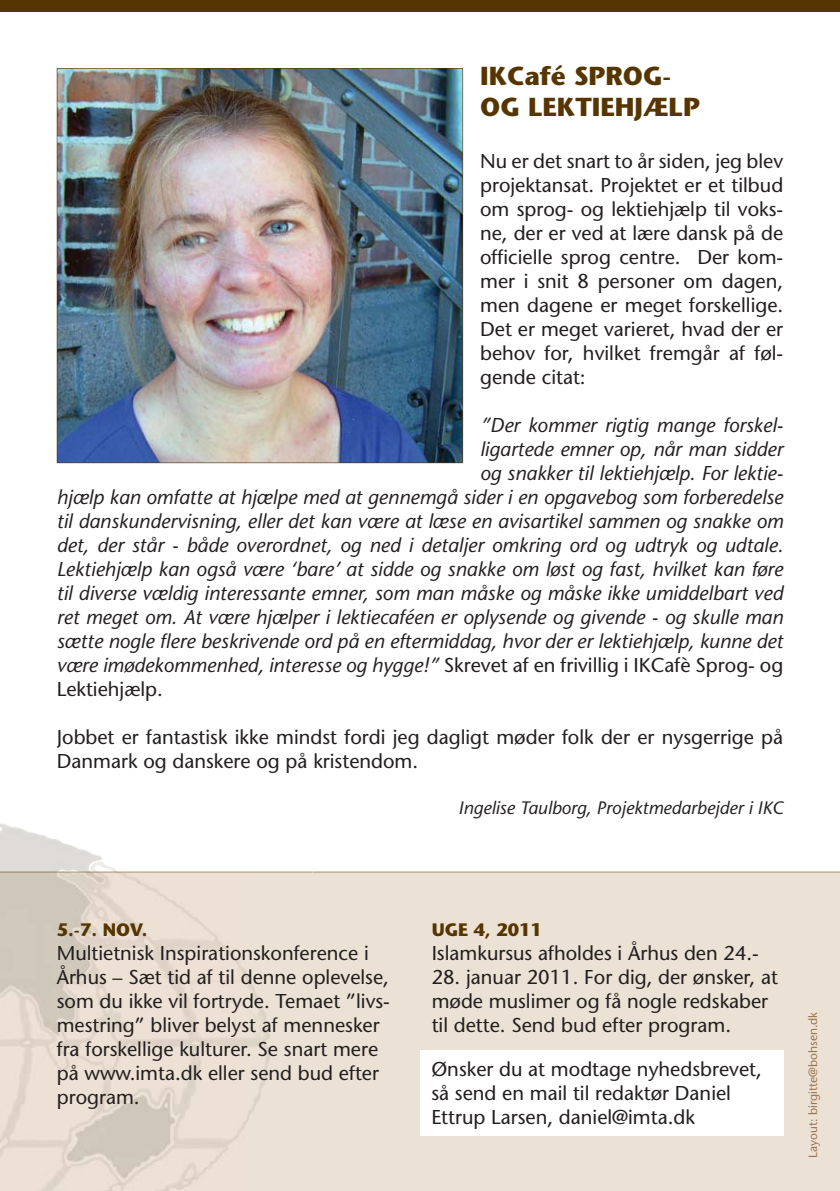
<style>
.page{position:relative;width:840px;height:1191px;background:#fff}
.page>*{position:absolute;margin:0;border:0;box-sizing:border-box;transform-origin:0 0}
.t1{font:700 26px/31.2px "Stone Sans Std";color:#563500}
.t2{font:500 20px/24px "Stone Sans Std";color:#231f20}
.t3{font:italic 500 20px "Stone Sans Std";color:#231f20}
.t4{font:italic 500 18px "Stone Sans Std";color:#231f20}
.t5{font:700 18px "Stone Sans Std";color:#563500}
.t6{font:500 12px "Stone Sans Std";color:#97784e}
.s1{font-style:normal}
</style>
<div class="page">
<div style="left:312px;top:871px;width:527px;height:320px;background:#ece1d5"></div>
<img style="left:0;top:823px;width:312px;height:49px">
<img style="left:0;top:872px;width:312px;height:319px">
<div style="left:420px;top:1050px;width:362px;height:85px;background:#fff"></div>
<img style="left:57px;top:68px;width:406px;height:395px">
<div style="left:0;top:0;width:839px;height:11px;background:#563500"></div>
<h1 class="t1" style="left:480px;top:62px;width:221px">IKCafé SPROG-<br>OG LEKTIEHJÆLP</h1>
<p class="t2" style="left:480px;top:150px;width:304px;text-align:justify">Nu er det snart to år siden, jeg blev projektansat. Projektet er et tilbud om sprog- og lektiehjælp til voks&shy;ne, der er ved at lære dansk på de officielle sprog centre. Der kom&shy;mer i snit 8 personer om dagen, men dagene er meget forskellige.<br>Det er meget varieret, hvad der er behov for, hvilket fremgår af føl&shy;gende citat:</p>
<p class="t3" style="left:480px;top:415px;width:304px">”Der kommer rigtig mange forskel-</p>
<p class="t3" style="left:480px;top:439px;width:304px">ligartede emner op, når man sidder</p>
<p class="t3" style="left:480px;top:463px;width:304px">og snakker til lektiehjælp. For lektie-</p>
<p class="t3" style="left:57px;top:487px;width:727px">hjælp kan omfatte at hjælpe med at gennemgå sider i en opgavebog som forberedelse</p>
<p class="t3" style="left:57px;top:511px;width:727px">til danskundervisning, eller det kan være at læse en avisartikel sammen og snakke om</p>
<p class="t3" style="left:57px;top:535px;width:727px">det, der står - både overordnet, og ned i detaljer omkring ord og udtryk og udtale.</p>
<p class="t3" style="left:57px;top:559px;width:727px">Lektiehjælp kan også være ‘bare’ at sidde og snakke om løst og fast, hvilket kan føre</p>
<p class="t3" style="left:57px;top:583px;width:727px">til diverse vældig interessante emner, som man måske og måske ikke umiddelbart ved</p>
<p class="t3" style="left:57px;top:607px;width:727px">ret meget om. At være hjælper i lektiecaféen er oplysende og givende - og skulle man</p>
<p class="t3" style="left:57px;top:631px;width:727px">sætte nogle flere beskrivende ord på en eftermiddag, hvor der er lektiehjælp, kunne det</p>
<p class="t3" style="left:57px;top:655px;width:727px">være imødekommenhed, interesse og hygge!” <span class="s1">Skrevet af en frivillig i IKCafè Sprog- og</span></p>
<p class="t2" style="left:57px;top:678px;width:108px">Lektiehjælp.</p>
<p class="t2" style="left:57px;top:726px;width:727px">Jobbet er fantastisk ikke mindst fordi jeg dagligt møder folk der er nysgerrige på<br>Danmark og danskere og på kristendom.</p>
<p class="t4" style="left:458px;top:799px;width:326px">Ingelise Taulborg, Projektmedarbejder i IKC</p>
<p class="t5" style="left:57px;top:921px;width:92px">5.-7. NOV.</p>
<p class="t2" style="left:57px;top:942px;width:334px">Multietnisk Inspirationskonference i Århus – Sæt tid af til denne oplevelse, som du ikke vil fortryde. Temaet ”livs&shy;mestring” bliver belyst af mennesker fra forskellige kulturer. Se snart mere på www.imta.dk eller send bud efter program.</p>
<p class="t5" style="left:431px;top:921px;width:112px">UGE 4, 2011</p>
<p class="t2" style="left:431px;top:942px;width:328px">Islamkursus afholdes i Århus den 24.-</p>
<p class="t2" style="left:431px;top:966px;width:347px">28. januar 2011. For dig, der ønsker, at møde muslimer og få nogle redskaber til dette. Send bud efter program.</p>
<p class="t2" style="left:431px;top:1058px;width:332px">Ønsker du at modtage nyhedsbrevet, så send en mail til redaktør Daniel<br>Ettrup Larsen, daniel@imta.dk</p>
<p class="t6" style="left:806px;top:1157px;width:147px;rotate:-90deg">Layout: birgitte@bohsen.dk</p>
</div>
